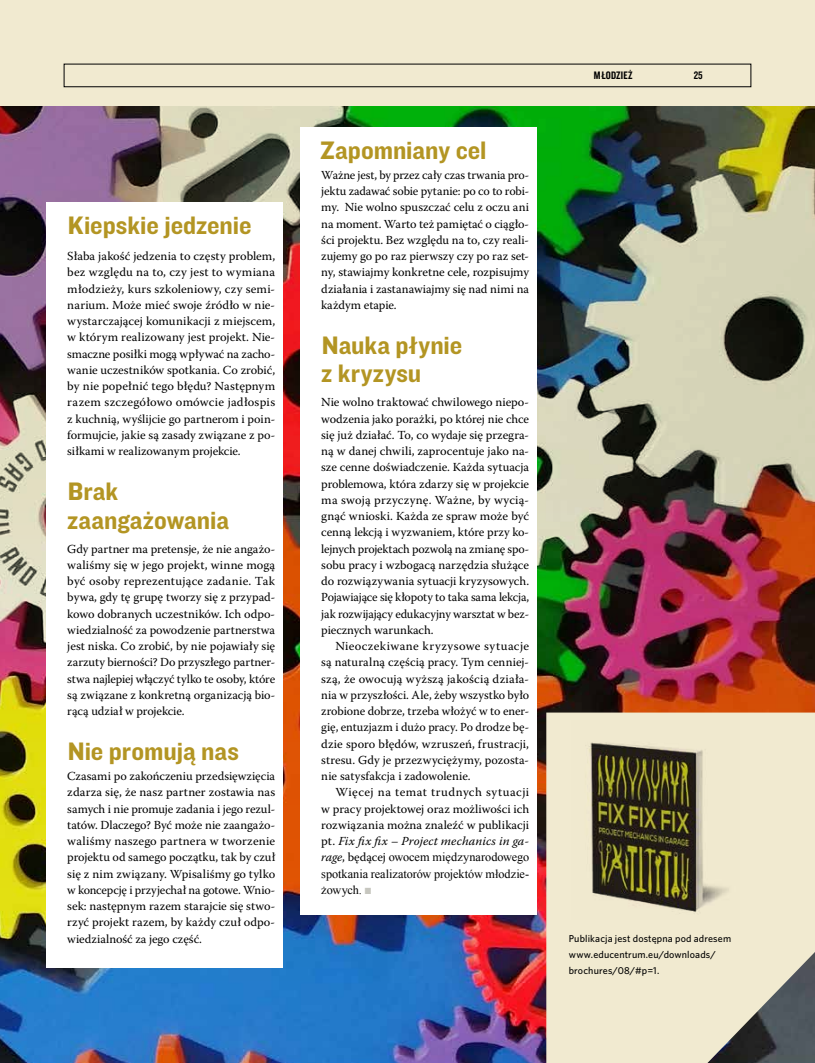
<style>
.page{position:relative;width:815px;height:1063px;background:#f1ead0}
.page>*{position:absolute;margin:0;border:0;box-sizing:border-box;transform-origin:0 0}
.t1{font:26.25px/28.8px "Knockout 51 Middleweight";color:#b39523}
.t2{font:12.25px/16.2px "Warnock Pro";color:#000;text-align:justify}
.t3{font:12.25px/16.2px "Times New Roman";letter-spacing:-.005em;color:#000;text-align:justify}
.t4{font:11.25px "Knockout 49 Liteweight";letter-spacing:.015em;color:#000}
.t5{font:500 10px/16.2px "Whitney";letter-spacing:.015em;color:#000}
.s1{font-style:italic}
.s2{font-family:"Warnock Pro";font-style:italic}
.s3{font-family:"Warnock Pro"}
.s4{font-family:"Knockout 26 Junior Flywght";font-size:13.12px;color:#c6c6bf}
</style>
<div class="page">
<img style="left:0;top:106px;width:815px;height:957px">
<svg style="left:546px;top:713px;width:269px;height:350px"></svg>
<div style="left:46px;top:202px;width:236px;height:765px;background:#fff"></div>
<div style="left:300px;top:128px;width:236px;height:787px;background:#fff"></div>
<img style="left:571px;top:720px;width:169px;height:199px">
<h1 class="t1" style="left:68px;top:210px;width:185px">Kiepskie jedzenie</h1>
<p class="t2" style="left:67px;top:248px;width:209px">Słaba jakość jedzenia to częsty problem, bez względu na to, czy jest to wymiana młodzieży, kurs szkoleniowy, czy semi&shy;narium. Może mieć swoje źródło w nie&shy;wystarczającej komunikacji z miejscem, w którym realizowany jest projekt. Nie&shy;smaczne posiłki mogą wpływać na zacho&shy;wanie uczestników spotkania. Co zrobić, by nie popełnić tego błędu? Następnym razem szczegółowo omówcie jadłospis z kuchnią, wyślijcie go partnerom i poin&shy;formujcie, jakie są zasady związane z po&shy;siłkami w realizowanym projekcie.</p>
<h1 class="t1" style="left:67px;top:476px;width:163px">Brak zaangażowania</h1>
<p class="t2" style="left:67px;top:540px;width:209px">Gdy partner ma pretensje, że nie angażo&shy;waliśmy się w jego projekt, winne mogą być osoby reprezentujące zadanie. Tak bywa, gdy tę grupę tworzy się z przypad&shy;kowo dobranych uczestników. Ich odpo&shy;wiedzialność za powodzenie partnerstwa jest niska. Co zrobić, by nie pojawiały się zarzuty bierności? Do przyszłego partner&shy;stwa najlepiej włączyć tylko te osoby, które są związane z konkretną organizacją bio&shy;rącą udział w projekcie.</p>
<h1 class="t1" style="left:68px;top:736px;width:173px">Nie promują nas</h1>
<p class="t2" style="left:67px;top:768px;width:209px">Czasami po zakończeniu przedsięwzięcia zdarza się, że nasz partner zostawia nas samych i nie promuje zadania i jego rezul&shy;tatów. Dlaczego? Być może nie zaangażo&shy;waliśmy naszego partnera w tworzenie projektu od samego początku, tak by czuł się z nim związany. Wpisaliśmy go tylko w koncepcję i przyjechał na gotowe. Wnio&shy;sek: następnym razem starajcie się stwo&shy;rzyć projekt razem, by każdy czuł odpo&shy;wiedzialność za jego część.</p>
<h1 class="t1" style="left:320px;top:135px;width:168px">Zapomniany cel</h1>
<p class="t2" style="left:321px;top:166px;width:209px">Ważne jest, by przez cały czas trwania pro&shy;jektu zadawać sobie pytanie: po co to robi&shy;my. Nie wolno spuszczać celu z oczu ani na moment. Warto też pamiętać o ciągło&shy;ści projektu. Bez względu na to, czy reali&shy;zujemy go po raz pierwszy czy po raz set&shy;ny, stawiajmy konkretne cele, rozpisujmy działania i zastanawiajmy się nad nimi na każdym etapie.</p>
<h1 class="t1" style="left:321px;top:329px;width:143px">Nauka płynie z kryzysu</h1>
<p class="t2" style="left:321px;top:394px;width:209px">Nie wolno traktować chwilowego niepo&shy;wodzenia jako porażki, po której nie chce się już działać. To, co wydaje się przegra&shy;ną w danej chwili, zaprocentuje jako na&shy;sze cenne doświadczenie. Każda sytuacja problemowa, która zdarzy się w projekcie ma swoją przyczynę. Ważne, by wycią&shy;gnąć wnioski. Każda ze spraw może być cenną lekcją i wyzwaniem, które przy ko&shy;lejnych projektach pozwolą na zmianę spo&shy;sobu pracy i wzbogacą narzędzia służące do rozwiązywania sytuacji kryzysowych.<br>Pojawiające się kłopoty to taka sama lekcja, jak rozwijający edukacyjny warsztat w bez&shy;piecznych warunkach.</p>
<p class="t2" style="left:321px;top:638px;width:209px;text-indent:14px">Nieoczekiwane kryzysowe sytuacje są naturalną częścią pracy. Tym cenniej&shy;szą, że owocują wyższą jakością działa&shy;nia w przyszłości. Ale, żeby wszystko było zrobione dobrze, trzeba włożyć w to ener&shy;gię, entuzjazm i dużo pracy. Po drodze bę&shy;dzie sporo błędów, wzruszeń, frustracji, stresu. Gdy je przezwyciężymy, pozosta&shy;nie satysfakcja i zadowolenie.</p>
<p class="t2" style="left:321px;top:784px;width:209px;text-indent:14px">Więcej na temat trudnych sytuacji w pracy projektowej oraz możliwości ich rozwiązania można znaleźć w publikacji pt. <span class="s1">Fix fix fix – Project mechanics in ga-</span></p>
<p class="t3" style="left:321px;top:849px;width:209px"><span class="s2">rage</span><span class="s3">, będącej</span> owocem międzynarodowego spotkania realizatorów projektów młodzie&shy;żowych. <span class="s4">•</span></p>
<p class="t4" style="left:594px;top:68px;width:40px">MŁODZIEŻ</p>
<p class="t4" style="left:694px;top:68px;width:11px">25</p>
<p class="t5" style="left:569px;top:930px;width:164px">Publikacja jest dostępna pod adresem www.educentrum.eu/downloads/ brochures/08/#p=1.</p>
</div>
